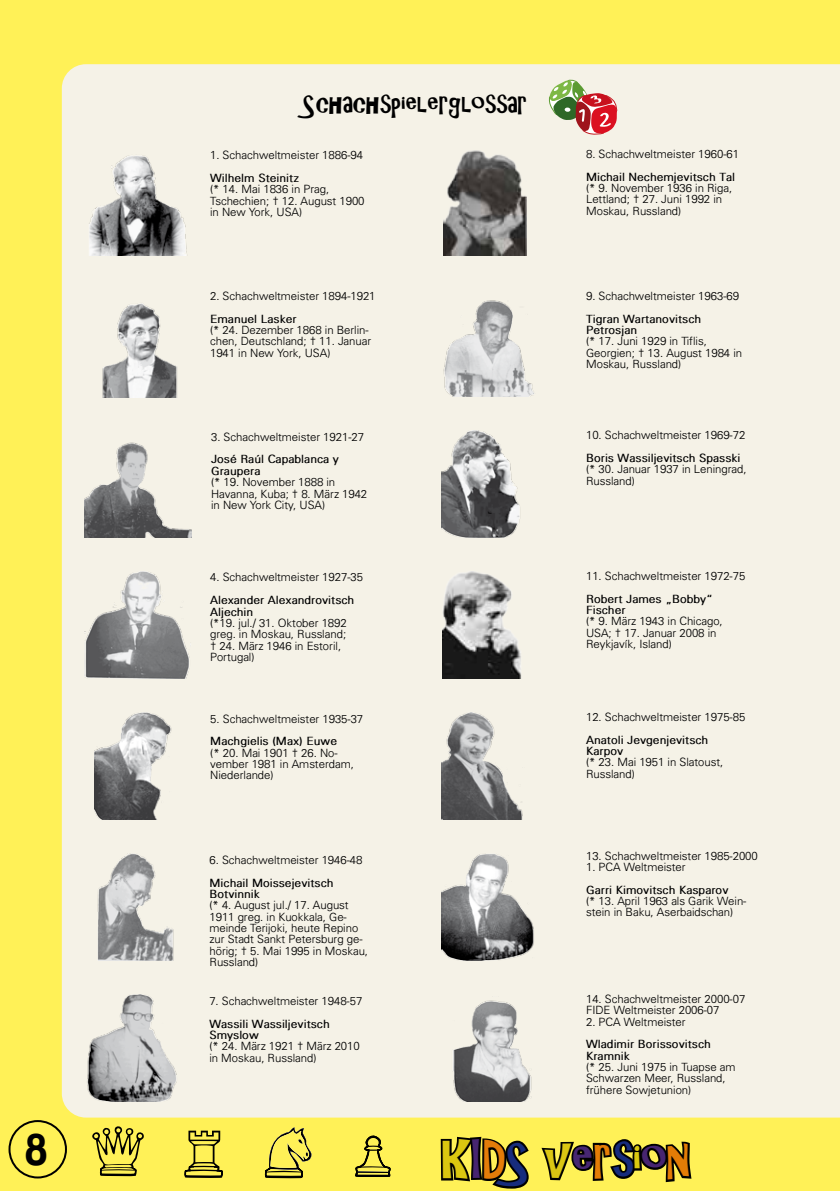
<style>
.page{position:relative;width:840px;height:1191px;background:#fff}
.page>*{position:absolute;margin:0;border:0;box-sizing:border-box;transform-origin:0 0}
.t1{font:48px "ARCHRISTY";color:#472571}
.t2{font:48px "ARESSENCE";color:#000}
.t3{font:25.6px "ARCHRISTY";color:#000}
.t4{font:300 11.4px/11.4px "Univers";color:#000}
.t5{font:300 11.4px/11.4px "Univers";color:#000}
.s1{color:#dbc710}
.s2{color:#e47c09}
.s3{color:#172c7d}
.s4{color:#dbc613}
.s5{color:#472772}
.s6{color:#e47d06}
.s7{color:#dac810}
.s8{color:#e37c06}
</style>
<div class="page">
<div style="left:0;top:0;width:839px;height:1191px;background:#fff157"></div>
<div style="left:62px;top:64px;width:777px;height:1053px;background:#f5f2e7"></div>
<svg style="left:92px;top:1126px;width:52px;height:50px"></svg>
<svg style="left:264px;top:1127px;width:48px;height:52px"></svg>
<svg style="left:355px;top:1135px;width:36px;height:42px"></svg>
<svg style="left:184px;top:1130px;width:39px;height:48px"></svg>
<div style="left:9px;top:1120px;width:58px;height:58px;border:2px solid #000;border-radius:50%"></div>
<svg style="left:440px;top:1136px;width:89px;height:53px"></svg>
<svg style="left:541px;top:1139px;width:151px;height:44px"></svg>
<img style="left:83px;top:302px;width:107px;height:95px">
<img style="left:83px;top:155px;width:107px;height:101px">
<img style="left:84px;top:571px;width:107px;height:107px">
<img style="left:441px;top:712px;width:91px;height:107px">
<img style="left:441px;top:853px;width:107px;height:107px">
<img style="left:97px;top:853px;width:92px;height:107px">
<img style="left:448px;top:996px;width:97px;height:105px">
<img style="left:84px;top:430px;width:107px;height:107px">
<img style="left:94px;top:712px;width:107px;height:107px">
<img style="left:442px;top:571px;width:106px;height:107px">
<img style="left:441px;top:290px;width:95px;height:107px">
<img style="left:79px;top:995px;width:107px;height:106px">
<img style="left:443px;top:148px;width:83px;height:107px">
<img style="left:441px;top:430px;width:107px;height:107px">
<svg style="left:548px;top:79px;width:69px;height:57px;background:#c59b89"></svg>
<h1 class="t2" style="left:24px;top:1122px;width:25px">8</h1>
<h2 class="t3" style="left:303px;top:89px;width:225px">Schachspielerglossar</h2>
<p class="t4" style="left:210px;top:149px;width:154px">1. Schachweltmeister 1886-94</p>
<p class="t5" style="left:210px;top:172px;width:90px">Wilhelm Steinitz</p>
<p class="t4" style="left:210px;top:183px;width:156px">(* 14. Mai 1836 in Prag,<br>Tschechien; † 12. August 1900 in New York, USA)</p>
<p class="t4" style="left:210px;top:290px;width:167px">2. Schachweltmeister 1894-1921</p>
<p class="t5" style="left:210px;top:313px;width:88px">Emanuel Lasker</p>
<p class="t4" style="left:210px;top:324px;width:162px">(* 24. Dezember 1868 in Berlin&shy;chen, Deutschland; † 11. Januar<br>1941 in New York, USA)</p>
<p class="t4" style="left:211px;top:431px;width:154px">3. Schachweltmeister 1921-27</p>
<p class="t5" style="left:211px;top:453px;width:129px">José Raúl Capablanca y<br>Graupera</p>
<p class="t4" style="left:211px;top:476px;width:157px">(* 19. November 1888 in<br>Havanna, Kuba; † 8. März 1942 in New York City, USA)</p>
<p class="t4" style="left:210px;top:571px;width:154px">4. Schachweltmeister 1927-35</p>
<p class="t5" style="left:210px;top:594px;width:146px">Alexander Alexandrovitsch<br>Aljechin</p>
<p class="t4" style="left:210px;top:617px;width:138px">(*19. jul./ 31. Oktober 1892 greg. in Moskau, Russland; † 24. März 1946 in Estoril,<br>Portugal)</p>
<p class="t4" style="left:210px;top:712px;width:154px">5. Schachweltmeister 1935-37</p>
<p class="t5" style="left:210px;top:735px;width:128px">Machgielis (Max) Euwe</p>
<p class="t4" style="left:210px;top:746px;width:145px">(* 20. Mai 1901 † 26. No&shy;vember 1981 in Amsterdam,<br>Niederlande)</p>
<p class="t4" style="left:209px;top:853px;width:154px">6. Schachweltmeister 1946-48</p>
<p class="t5" style="left:209px;top:876px;width:125px">Michail Moissejevitsch<br>Botvinnik</p>
<p class="t4" style="left:209px;top:899px;width:160px">(* 4. August jul./ 17. August<br>1911 greg. in Kuokkala, Ge&shy;meinde Terijoki, heute Repino zur Stadt Sankt Petersburg ge&shy;hörig; † 5. Mai 1995 in Moskau,<br>Russland)</p>
<p class="t4" style="left:209px;top:995px;width:154px">7. Schachweltmeister 1948-57</p>
<p class="t5" style="left:209px;top:1017px;width:122px">Wassili Wassiljevitsch<br>Smyslow</p>
<p class="t4" style="left:209px;top:1040px;width:152px">(* 24. März 1921 † März 2010 in Moskau, Russland)</p>
<p class="t4" style="left:585px;top:148px;width:154px">8. Schachweltmeister 1960-61</p>
<p class="t5" style="left:585px;top:171px;width:150px">Michail Nechemjevitsch Tal</p>
<p class="t4" style="left:585px;top:182px;width:147px">(* 9. November 1936 in Riga,<br>Lettland; † 27. Juni 1992 in<br>Moskau, Russland)</p>
<p class="t4" style="left:585px;top:290px;width:154px">9. Schachweltmeister 1963-69</p>
<p class="t5" style="left:585px;top:313px;width:116px">Tigran Wartanovitsch<br>Petrosjan</p>
<p class="t4" style="left:585px;top:335px;width:157px">(* 17. Juni 1929 in Tiflis,<br>Georgien; † 13. August 1984 in<br>Moskau, Russland)</p>
<p class="t4" style="left:585px;top:429px;width:161px">10. Schachweltmeister 1969-72</p>
<p class="t5" style="left:585px;top:452px;width:156px">Boris Wassiljevitsch Spasski</p>
<p class="t4" style="left:585px;top:463px;width:162px">(* 30. Januar 1937 in Leningrad,<br>Russland)</p>
<p class="t4" style="left:585px;top:570px;width:161px">11. Schachweltmeister 1972-75</p>
<p class="t5" style="left:585px;top:592px;width:128px">Robert James „Bobby“<br>Fischer</p>
<p class="t4" style="left:585px;top:615px;width:138px">(* 9. März 1943 in Chicago,<br>USA; † 17. Januar 2008 in<br>Reykjavík, Island)</p>
<p class="t4" style="left:585px;top:711px;width:161px">12. Schachweltmeister 1975-85</p>
<p class="t5" style="left:585px;top:733px;width:124px">Anatoli Jevgenjevitsch<br>Karpov</p>
<p class="t4" style="left:585px;top:756px;width:139px">(* 23. Mai 1951 in Slatoust,<br>Russland)</p>
<p class="t4" style="left:585px;top:849px;width:173px">13. Schachweltmeister 1985-2000</p>
<p class="t4" style="left:585px;top:861px;width:101px">1. PCA Weltmeister</p>
<p class="t5" style="left:585px;top:883px;width:144px">Garri Kimovitsch Kasparov</p>
<p class="t4" style="left:585px;top:895px;width:162px">(* 13. April 1963 als Garik Wein&shy;stein in Baku, Aserbaidschan)</p>
<p class="t4" style="left:585px;top:993px;width:161px">14. Schachweltmeister 2000-07<br>FIDE Weltmeister 2006-07</p>
<p class="t4" style="left:585px;top:1015px;width:101px">2. PCA Weltmeister</p>
<p class="t5" style="left:585px;top:1038px;width:126px">Wladimir Borissovitsch<br>Kramnik</p>
<p class="t4" style="left:585px;top:1061px;width:151px">(* 25. Juni 1975 in Tuapse am<br>Schwarzen Meer, Russland, frühere Sowjetunion)</p>
<h1 class="t1" style="left:442px;top:1130px;width:249px"><span class="s1">K</span>I<span class="s2">D</span><span class="s3">S</span> <span class="s4">v</span><span class="s5">e</span><span class="s6">r</span><span class="s3">s</span><span class="s7">i</span>o<span class="s8">n</span></h1>
</div>
